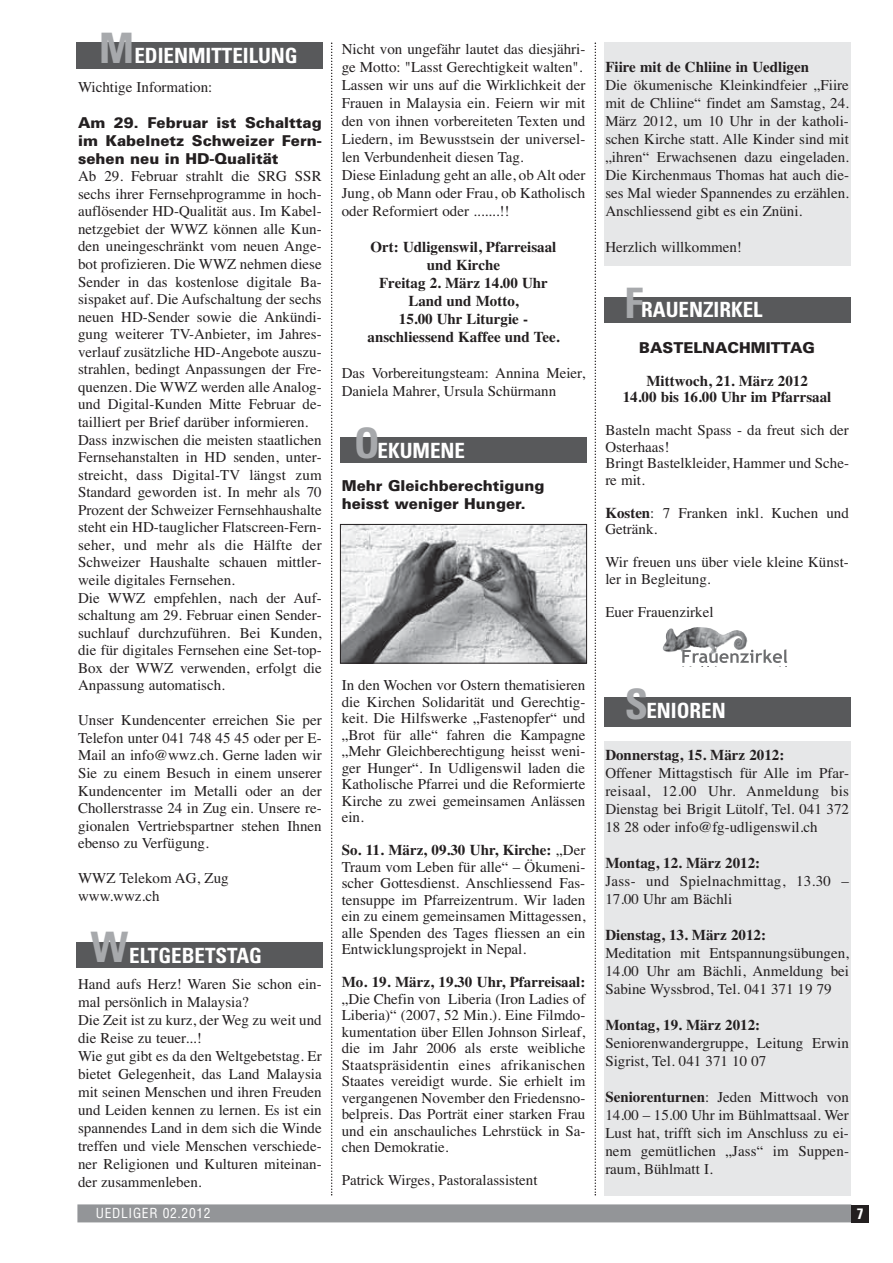
<style>
.page{position:relative;width:893px;height:1263px;background:#fff}
.page>*{position:absolute;margin:0;border:0;box-sizing:border-box;transform-origin:0 0}
.t1{font:700 condensed 21px "Univers";color:#fff}
.t2{font:15px/18px "Times";color:#231f20}
.t3{font:700 15px/18px "Times";color:#231f20;text-align:center}
.t4{font:900 15px/18px "Univers";color:#231f20;text-align:justify}
.t5{font:15px/18px "Times";letter-spacing:.02em;color:#231f20}
.t6{font:700 condensed 15px "Univers";color:#fff}
.t7{font:condensed 13.5px "Helvetica";letter-spacing:.05em;color:#fff}
.s1{font-size:42px;color:#a7a9ac}
.s2{font-weight:700}
</style>
<div class="page">
<div style="left:77px;top:1204px;width:774px;height:18px;background:#939598"></div>
<div style="left:851px;top:1205px;width:18px;height:17px;background:#231f20"></div>
<svg style="left:331px;top:43px;width:1px;height:1152px"></svg>
<svg style="left:595px;top:43px;width:1px;height:1152px"></svg>
<div style="left:340px;top:437px;width:247px;height:25px;background:#58595b"></div>
<div style="left:77px;top:42px;width:246px;height:27px;background:#58595b"></div>
<div style="left:77px;top:942px;width:246px;height:26px;background:#58595b"></div>
<img style="left:342px;top:526px;width:243px;height:135px">
<div style="left:340px;top:524px;width:247px;height:139px;border:1px solid #231f20"></div>
<div style="left:604px;top:43px;width:246px;height:223px;background:#e6e7e8"></div>
<div style="left:604px;top:297px;width:246px;height:26px;background:#58595b"></div>
<img style="left:663px;top:627px;width:85px;height:25px">
<svg style="left:682px;top:649px;width:106px;height:18px"></svg>
<div style="left:604px;top:697px;width:246px;height:30px;background:#58595b"></div>
<div style="left:604px;top:741px;width:246px;height:454px;background:#e6e7e8"></div>
<h1 class="t1" style="left:99px;top:47px;width:200px"><span class="s1">M</span>EDIENMITTEILUNG</h1>
<p class="t2" style="left:78px;top:79px;width:136px">Wichtige Information:</p>
<p class="t4" style="left:78px;top:115px;width:245px">Am 29. Februar ist Schalttag im Kabelnetz Schweizer Fern&shy;sehen neu in HD-Qualität</p>
<p class="t2" style="left:78px;top:169px;width:245px;line-height:17.5px">Ab 29. Februar strahlt die SRG SSR sechs ihrer Fernsehprogramme in hoch&shy;auflösender HD-Qualität aus. Im Kabel&shy;netzgebiet der WWZ können alle Kun&shy;den uneingeschränkt vom neuen Ange&shy;bot profizieren. Die WWZ nehmen diese Sender in das kostenlose digitale Ba&shy;sispaket auf. Die Aufschaltung der sechs neuen HD-Sender sowie die Ankündi&shy;gung weiterer TV-Anbieter, im Jahres&shy;verlauf zusätzliche HD-Angebote auszu&shy;strahlen, bedingt Anpassungen der Fre&shy;quenzen. Die WWZ werden alle Analog&shy;und Digital-Kunden Mitte Februar de&shy;tailliert per Brief darüber informieren.<br>Dass inzwischen die meisten staatlichen Fernsehanstalten in HD senden, unter&shy;streicht, dass Digital-TV längst zum Standard geworden ist. In mehr als 70<br>Prozent der Schweizer Fernsehhaushalte steht ein HD-tauglicher Flatscreen-Fern&shy;seher, und mehr als die Hälfte der Schweizer Haushalte schauen mittler&shy;weile digitales Fernsehen.<br>Die WWZ empfehlen, nach der Auf&shy;schaltung am 29. Februar einen Sender&shy;suchlauf durchzuführen. Bei Kunden, die für digitales Fernsehen eine Set-top-Box der WWZ verwenden, erfolgt die Anpassung automatisch.</p>
<p class="t2" style="left:78px;top:713px;width:245px;line-height:17.5px;text-align:justify">Unser Kundencenter erreichen Sie per Telefon unter 041 748 45 45 oder per E-Mail an info@wwz.ch. Gerne laden wir Sie zu einem Besuch in einem unserer Kundencenter im Metalli oder an der Chollerstrasse 24 in Zug ein. Unsere re&shy;gionalen Vertriebspartner stehen Ihnen ebenso zu Verfügung.</p>
<p class="t2" style="left:78px;top:871px;width:152px;line-height:17.5px">WWZ Telekom AG, Zug www.wwz.ch</p>
<h1 class="t1" style="left:91px;top:948px;width:173px"><span class="s1">W</span>ELTGEBETSTAG</h1>
<p class="t2" style="left:78px;top:977px;width:245px">Hand aufs Herz! Waren Sie schon ein&shy;mal persönlich in Malaysia?<br>Die Zeit ist zu kurz, der Weg zu weit und die Reise zu teuer...!<br>Wie gut gibt es da den Weltgebetstag. Er bietet Gelegenheit, das Land Malaysia mit seinen Menschen und ihren Freuden und Leiden kennen zu lernen. Es ist ein spannendes Land in dem sich die Winde treffen und viele Menschen verschiede&shy;ner Religionen und Kulturen miteinan&shy;der zusammenleben.</p>
<p class="t2" style="left:342px;top:42px;width:245px">Nicht von ungefähr lautet das diesjähri&shy;ge Motto: "Lasst Gerechtigkeit walten".<br>Lassen wir uns auf die Wirklichkeit der Frauen in Malaysia ein. Feiern wir mit den von ihnen vorbereiteten Texten und Liedern, im Bewusstsein der universel&shy;len Verbundenheit diesen Tag.<br>Diese Einladung geht an alle, ob Alt oder Jung, ob Mann oder Frau, ob Katholisch oder Reformiert oder .......!!</p>
<p class="t3" style="left:367px;top:240px;width:193px">Ort: Udligenswil, Pfarreisaal und Kirche<br>Freitag 2. März 14.00 Uhr<br>Land und Motto,<br>15.00 Uhr Liturgie - anschliessend Kaffee und Tee.</p>
<p class="t2" style="left:342px;top:366px;width:245px">Das Vorbereitungsteam: Annina Meier,<br>Daniela Mahrer, Ursula Schürmann</p>
<h1 class="t1" style="left:354px;top:442px;width:112px"><span class="s1">O</span> EKUMENE</h1>
<p class="t4" style="left:342px;top:478px;width:204px">Mehr Gleichberechtigung heisst weniger Hunger.</p>
<p class="t3" style="left:605px;top:60px;width:205px">Fiire mit de Chliine in Uedligen</p>
<p class="t2" style="left:605px;top:78px;width:245px;text-align:justify">Die ökumenische Kleinkindfeier „Fiire mit de Chliine“ findet am Samstag, 24.<br>März 2012, um 10 Uhr in der katholi&shy;schen Kirche statt. Alle Kinder sind mit „ihren“ Erwachsenen dazu eingeladen.<br>Die Kirchenmaus Thomas hat auch die&shy;ses Mal wieder Spannendes zu erzählen.<br>Anschliessend gibt es ein Znüni.</p>
<p class="t2" style="left:605px;top:240px;width:138px">Herzlich willkommen!</p>
<h1 class="t1" style="left:624px;top:302px;width:140px"><span class="s1">F</span>RAUENZIRKEL</h1>
<p class="t4" style="left:639px;top:339px;width:177px">BASTELNACHMITTAG</p>
<p class="t3" style="left:623px;top:374px;width:210px;line-height:16.5px">Mittwoch, 21. März 2012<br>14.00 bis 16.00 Uhr im Pfarrsaal</p>
<p class="t2" style="left:605px;top:423px;width:245px;line-height:16.5px">Basteln macht Spass - da freut sich der<br>Osterhaas!<br>Bringt Bastelkleider, Hammer und Sche&shy;re mit.</p>
<p class="t2" style="left:605px;top:506px;width:245px;line-height:16.5px"><span class="s2">Kosten</span>: 7 Franken inkl. Kuchen und<br>Getränk.</p>
<p class="t2" style="left:605px;top:555px;width:245px;line-height:16.5px">Wir freuen uns über viele kleine Künst&shy;ler in Begleitung.</p>
<p class="t2" style="left:605px;top:604px;width:110px">Euer Frauenzirkel</p>
<p class="t2" style="left:342px;top:678px;width:245px;line-height:16.5px;text-align:justify">In den Wochen vor Ostern thematisieren die Kirchen Solidarität und Gerechtig&shy;keit. Die Hilfswerke „Fastenopfer“ und „Brot für alle“ fahren die Kampagne „Mehr Gleichberechtigung heisst weni&shy;ger Hunger“. In Udligenswil laden die Katholische Pfarrei und die Reformierte Kirche zu zwei gemeinsamen Anlässen ein.</p>
<p class="t2" style="left:342px;top:843px;width:245px;line-height:16.5px;text-align:justify"><span class="s2">So. 11. März, 09.30 Uhr, Kirche:</span> „Der Traum vom Leben für alle“ – Ökumeni&shy;scher Gottesdienst. Anschliessend Fas&shy;tensuppe im Pfarreizentrum. Wir laden ein zu einem gemeinsamen Mittagessen, alle Spenden des Tages fliessen an ein Entwicklungsprojekt in Nepal.</p>
<p class="t3" style="left:342px;top:974px;width:245px">Mo. 19. März, 19.30 Uhr, Pfarreisaal:</p>
<p class="t2" style="left:342px;top:992px;width:245px;line-height:16.5px;text-align:justify">„Die Chefin von Liberia (Iron Ladies of Liberia)“ (2007, 52 Min.). Eine Filmdo&shy;kumentation über Ellen Johnson Sirleaf, die im Jahr 2006 als erste weibliche Staatspräsidentin eines afrikanischen Staates vereidigt wurde. Sie erhielt im vergangenen November den Friedensno&shy;belpreis. Das Porträt einer starken Frau und ein anschauliches Lehrstück in Sa&shy;chen Demokratie.</p>
<p class="t2" style="left:342px;top:1172px;width:197px">Patrick Wirges, Pastoralassistent</p>
<h1 class="t1" style="left:625px;top:702px;width:102px"><span class="s1">S</span> ENIOREN</h1>
<p class="t3" style="left:605px;top:747px;width:180px">Donnerstag, 15. März 2012:</p>
<p class="t2" style="left:605px;top:765px;width:245px;text-align:justify">Offener Mittagstisch für Alle im Pfar&shy;reisaal, 12.00 Uhr. Anmeldung bis Dienstag bei Brigit Lütolf, Tel. 041 372<br>18 28 oder info@fg-udligenswil.ch</p>
<p class="t3" style="left:605px;top:855px;width:156px">Montag, 12. März 2012:</p>
<p class="t5" style="left:605px;top:873px;width:245px">Jass- und Spielnachmittag, 13.30 –<br>17.00 Uhr am Bächli</p>
<p class="t3" style="left:605px;top:927px;width:162px">Dienstag, 13. März 2012:</p>
<p class="t2" style="left:605px;top:945px;width:245px;text-align:justify">Meditation mit Entspannungsübungen, 14.00 Uhr am Bächli, Anmeldung bei Sabine Wyssbrod, Tel. 041 371 19 79</p>
<p class="t3" style="left:605px;top:1017px;width:156px">Montag, 19. März 2012:</p>
<p class="t2" style="left:605px;top:1035px;width:245px">Seniorenwandergruppe, Leitung Erwin<br>Sigrist, Tel. 041 371 10 07</p>
<p class="t2" style="left:605px;top:1089px;width:245px;text-align:justify"><span class="s2">Seniorenturnen</span>: Jeden Mittwoch von 14.00 – 15.00 Uhr im Bühlmattsaal. Wer Lust hat, trifft sich im Anschluss zu ei&shy;nem gemütlichen „Jass“ im Suppen&shy;raum, Bühlmatt I.</p>
<p class="t7" style="left:96px;top:1208px;width:116px">UEDLIGER 02.2012</p>
<p class="t6" style="left:857px;top:1208px;width:8px">7</p>
</div>
